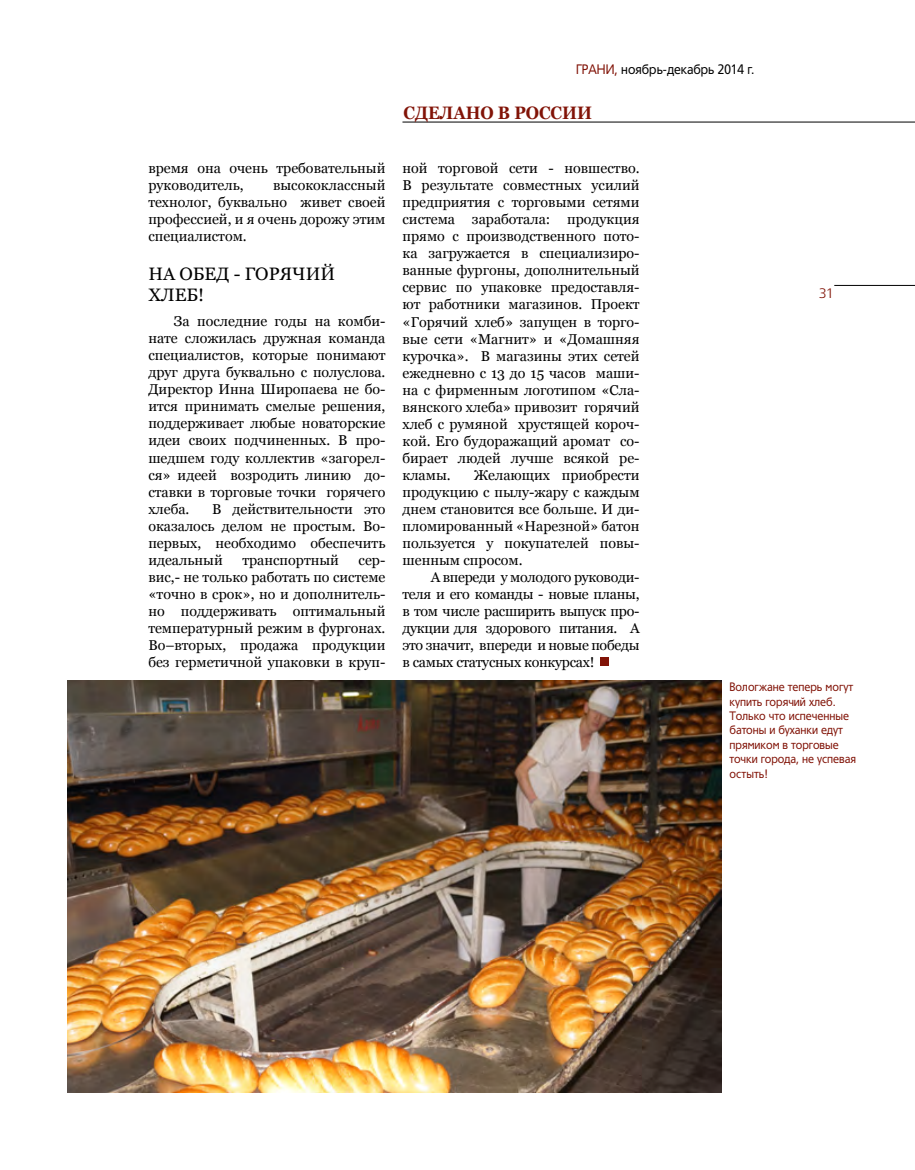
<style>
.page{position:relative;width:915px;height:1170px;background:#fff}
.page>*{position:absolute;margin:0;border:0;box-sizing:border-box;transform-origin:0 0}
.t1{font:18px/21.6px "Georgia";color:#000}
.t2{font:700 18px "Georgia";color:#811307;scale:.9 1}
.t3{font:14.25px/17px "Georgia";color:#000;text-align:justify}
.t4{font:13.5px "Tornado Cyr";color:#000;scale:.9 1}
.t5{font:300 13.5px "Tornado Cyr";color:#811307}
.t6{font:12px/14.4px "Tornado Cyr";color:#811307;scale:.9 1}
.s1{color:#811307}
</style>
<div class="page">
<hr style="left:834px;top:285px;width:80px;height:1px;background:#000">
<hr style="left:402px;top:122px;width:512px;height:1px;background:#000">
<div style="left:599px;top:657px;width:9px;height:9px;background:#811307"></div>
<img style="left:67px;top:680px;width:654px;height:412px">
<p class="t3" style="left:148px;top:160px;width:238px">время она очень требовательный руководитель,</p>
<p class="t3" style="left:148px;top:177px;width:238px;text-indent:125px">высококлассный технолог, буквально живет своей профессией, и я очень дорожу этим специалистом.</p>
<p class="t1" style="left:148px;top:263px;width:188px">На обед - горячий хлеб!</p>
<p class="t3" style="left:148px;top:313px;width:238px;text-indent:26px">За последние годы на комби&shy;нате сложилась дружная команда специалистов, которые понимают друг друга буквально с полуслова.<br>Директор Инна Широпаева не бо&shy;ится принимать смелые решения, поддерживает любые новаторские идеи своих подчиненных. В про&shy;шедшем году коллектив «загорел&shy;ся» идеей возродить линию до&shy;ставки в торговые точки горячего хлеба.</p>
<p class="t3" style="left:148px;top:500px;width:238px;text-indent:64px">В действительности это оказалось делом не простым. Во&shy;первых, необходимо обеспечить идеальный</p>
<p class="t3" style="left:242px;top:551px;width:98px">транспортный</p>
<p class="t3" style="left:148px;top:551px;width:238px;text-indent:210px">сер&shy;вис,- не только работать по системе «точно в срок», но и дополнитель&shy;но поддерживать оптимальный температурный режим в фургонах.<br>Во–вторых, продажа продукции без герметичной упаковки в круп-</p>
<p class="t4" style="left:576px;top:62px;width:200px"><span class="s1">Грани,</span> ноябрь-декабрь 2014 г.</p>
<p class="t2" style="left:403px;top:101px;width:211px">Сделано в россии</p>
<p class="t3" style="left:402px;top:160px;width:238px">ной торговой сети - новшество.<br>В результате совместных усилий предприятия с торговыми сетями система заработала: продукция прямо с производственного пото&shy;ка загружается в специализиро&shy;ванные фургоны, дополнительный сервис по упаковке предоставля&shy;ют работники магазинов. Проект «Горячий хлеб» запущен в торго&shy;вые сети «Магнит» и «Домашняя курочка». В магазины этих сетей ежедневно с 13 до 15 часов маши&shy;на с фирменным логотипом «Сла&shy;вянского хлеба» привозит горячий хлеб с румяной хрустящей короч&shy;кой. Его будоражащий аромат со&shy;бирает людей лучше всякой ре&shy;кламы.</p>
<p class="t3" style="left:402px;top:466px;width:238px;text-indent:72px">Желающих приобрести продукцию с пылу-жару с каждым днем становится все больше. И ди&shy;пломированный «Нарезной» батон пользуется у покупателей повы&shy;шенным спросом.</p>
<p class="t3" style="left:402px;top:568px;width:239px;text-indent:28px">А впереди у молодого руководи&shy;теля и его команды - новые планы, в том числе расширить выпуск про&shy;дукции для здорового питания. А это значит, впереди и новые победы в самых статусных конкурсах!</p>
<p class="t5" style="left:818px;top:285px;width:16px">31</p>
<p class="t6" style="left:729px;top:679px;width:142px">Вологжане теперь могут купить горячий хлеб.<br>Только что испеченные батоны и буханки едут прямиком в торговые точки города, не успевая остыть!</p>
</div>
